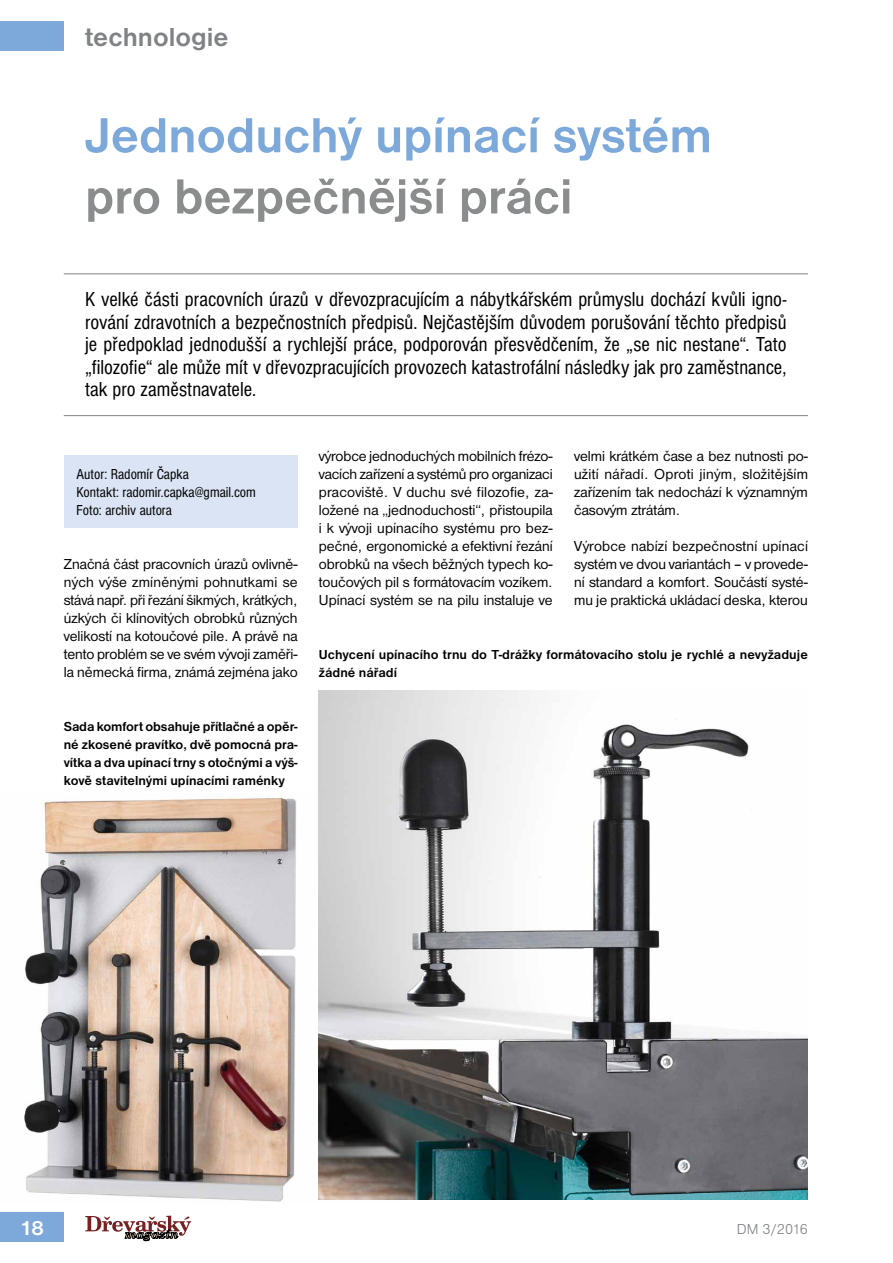
<style>
.page{position:relative;width:893px;height:1263px;background:#fff}
.page>*{position:absolute;margin:0;border:0;box-sizing:border-box;transform-origin:0 0}
.t1{font:700 51px "Nimbus San DEE";letter-spacing:-.005em;color:#7da9da}
.t2{font:700 51px "Nimbus San DEE";letter-spacing:-.005em;color:#8a8c8e}
.t3{font:700 27px "Nimbus San DEE";color:#808285}
.t4{font:condensed 21px/22.5px "Nimbus San DEE";color:#000;text-align:justify}
.t5{font:700 21px "Nimbus San DEE";color:#fff}
.t6{font:15px/18px "Nimbus San DEE";color:#000;text-align:justify}
.t7{font:condensed 15px/18px "Nimbus San DEE";color:#000}
.t8{font:15px "Nimbus San DEE Ligh";letter-spacing:-.02em;color:#808285}
.t9{font:700 13.5px/18px "Nimbus San DEE";color:#000;text-align:justify}
</style>
<div class="page">
<svg style="left:85px;top:1215px;width:106px;height:26px"></svg>
<div style="left:0;top:1212px;width:64px;height:30px;background:#7da9da"></div>
<div style="left:0;top:21px;width:64px;height:30px;background:#7da9da"></div>
<hr style="left:64px;top:273px;width:744px;height:1px;background:#808285">
<hr style="left:64px;top:415px;width:744px;height:1px;background:#808285">
<img style="left:24px;top:793px;width:375px;height:409px">
<img style="left:319px;top:690px;width:489px;height:509px">
<div style="left:64px;top:455px;width:234px;height:73px;background:#dae4f4"></div>
<h2 class="t3" style="left:85px;top:22px;width:145px">technologie</h2>
<h1 class="t1" style="left:85px;top:107px;width:629px">Jednoduchý upínací systém</h1>
<h1 class="t2" style="left:85px;top:168px;width:489px">pro bezpečnější práci</h1>
<p class="t4" style="left:85px;top:288px;width:703px">K velké části pracovních úrazů v dřevozpracujícím a nábytkářském průmyslu dochází kvůli igno&shy;rování zdravotních a bezpečnostních předpisů. Nejčastějším důvodem porušování těchto předpisů je předpoklad jednodušší a rychlejší práce, podporován přesvědčením, že „se nic nestane“. Tato „filozofie“ ale může mít v dřevozpracujících provozech katastrofální následky jak pro zaměstnance, tak pro zaměstnavatele.</p>
<p class="t7" style="left:77px;top:465px;width:181px">Autor: Radomír Čapka<br>Kontakt: radomir.capka@gmail.com<br>Foto: archiv autora</p>
<p class="t6" style="left:64px;top:555px;width:235px">Značná část pracovních úrazů ovlivně&shy;ných výše zmíněnými pohnutkami se stává např. při řezání šikmých, krátkých, úzkých či klínovitých obrobků různých velikostí na kotoučové pile. A právě na tento problém se ve svém vývoji zaměři&shy;la německá firma, známá zejména jako</p>
<p class="t9" style="left:64px;top:718px;width:235px">Sada komfort obsahuje přítlačné a opěr&shy;né zkosené pravítko, dvě pomocná pra&shy;vítka a dva upínací trny s otočnými a výš&shy;kově stavitelnými upínacími raménky</p>
<p class="t6" style="left:319px;top:447px;width:236px">výrobce jednoduchých mobilních frézo&shy;vacích zařízení a systémů pro organizaci pracoviště. V duchu své filozofie, za&shy;ložené na „jednoduchosti“, přistoupila i k vývoji upínacího systému pro bez&shy;pečné, ergonomické a efektivní řezání obrobků na všech běžných typech ko&shy;toučových pil s formátovacím vozíkem.<br>Upínací systém se na pilu instaluje ve</p>
<p class="t6" style="left:574px;top:447px;width:235px">velmi krátkém čase a bez nutnosti po&shy;užití nářadí. Oproti jiným, složitějším zařízením tak nedochází k významným časovým ztrátám.</p>
<p class="t6" style="left:574px;top:537px;width:235px">Výrobce nabízí bezpečnostní upínací systém ve dvou variantách – v provede&shy;ní standard a komfort. Součástí systé&shy;mu je praktická ukládací deska, kterou</p>
<p class="t9" style="left:319px;top:646px;width:490px">Uchycení upínacího trnu do T-drážky formátovacího stolu je rychlé a nevyžaduje žádné nářadí</p>
<h3 class="t5" style="left:19px;top:1216px;width:26px">18</h3>
<p class="t8" style="left:737px;top:1220px;width:72px">DM 3/2016</p>
</div>
